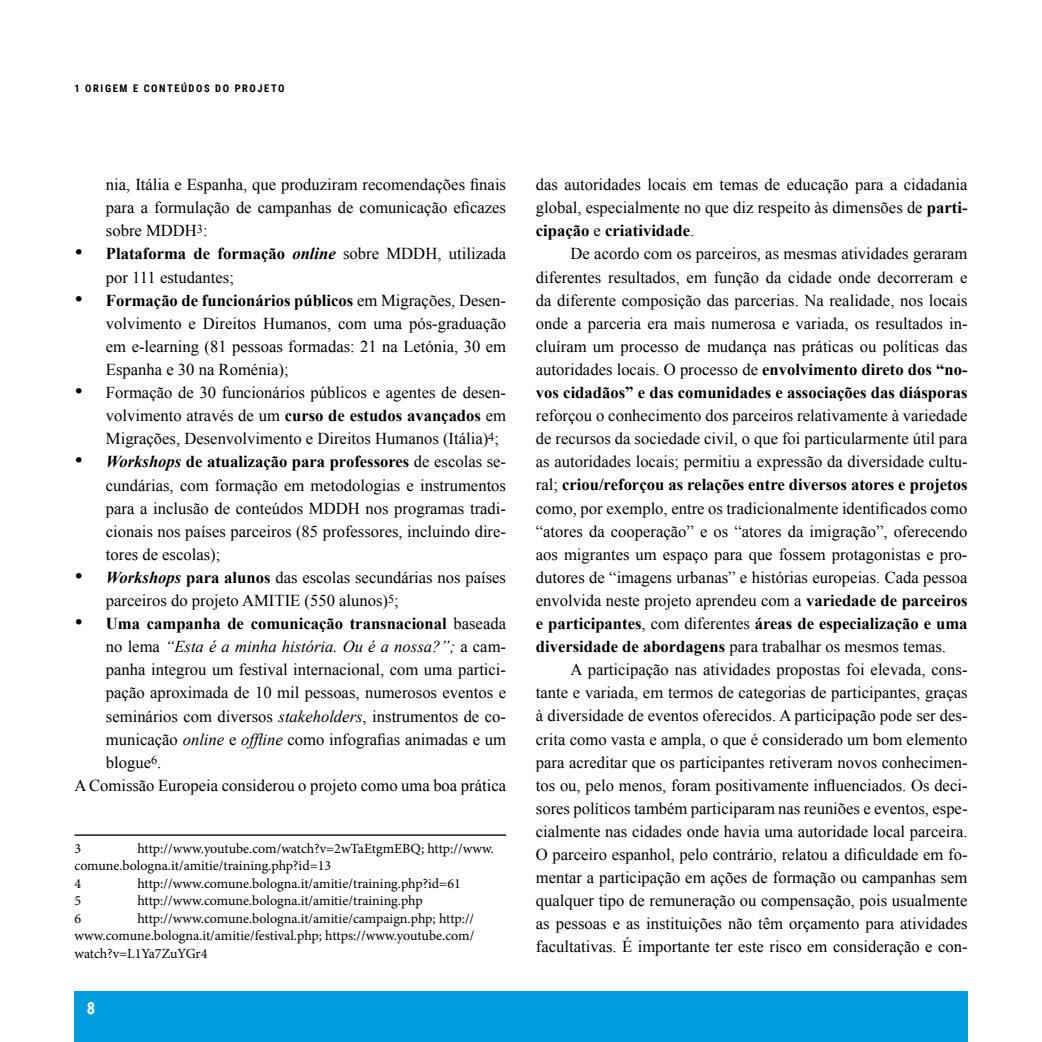
<style>
.page{position:relative;width:1042px;height:1042px;background:#fff}
.page>*{position:absolute;margin:0;border:0;box-sizing:border-box;transform-origin:0 0}
.t1{font:16.62px/23.1px "Times New Roman";color:#000;text-align:justify}
.t2{font:700 16.62px "Times New Roman";color:#000}
.t3{font:italic 16.62px "Times New Roman";color:#000}
.t4{font:700 16.62px "Roboto Condensed";color:#fff}
.t5{font:14px/17.5px "Minion Pro";color:#000}
.t6{font:700 10.5px "Roboto Condensed";letter-spacing:.15em;color:#000}
.s1{font-weight:700}
.s2{font-weight:700;font-style:italic}
.s3{font-weight:400}
.s4{font-style:normal}
.s5{font-style:italic}
</style>
<div class="page">
<div style="left:74px;top:991px;width:893px;height:51px;background:#009ee0"></div>
<hr style="left:74px;top:834px;width:432px;height:2px;background:#000">
<p class="t6" style="left:74px;top:81px;width:212px">1 ORIGEM E CONTEÚDOS DO PROJETO</p>
<p class="t1" style="left:106px;top:173px;width:402px">nia, Itália e Espanha, que produziram recomendações finais para a formulação de campanhas de comunicação eficazes sobre MDDH<sup>3</sup>:</p>
<p class="t1" style="left:106px;top:242px;width:402px;text-indent:-32px">• <span class="s1">Plataforma de formação</span> <span class="s2">online</span> sobre MDDH, utilizada por 111 estudantes;</p>
<p class="t1" style="left:106px;top:288px;width:402px;text-indent:-32px">• <span class="s1">Formação de funcionários públicos</span> em Migrações, Desen&shy;volvimento e Direitos Humanos, com uma pós-graduação em e-learning (81 pessoas formadas: 21 na Letónia, 30 em Espanha e 30 na Roménia);</p>
<p class="t1" style="left:106px;top:381px;width:402px;text-indent:-32px">• Formação de 30 funcionários públicos e agentes de desen&shy;volvimento através de um <span class="s1">curso de estudos avançados</span> em Migrações, Desenvolvimento e Direitos Humanos (Itália)<sup>4</sup>;</p>
<p class="t1" style="left:106px;top:450px;width:402px;text-indent:-32px">• <span class="s2">Workshops</span> <span class="s1">de atualização para professores</span> de escolas se&shy;cundárias, com formação em metodologias e instrumentos para a inclusão de conteúdos MDDH nos programas tradi&shy;cionais nos países parceiros (85 professores, incluindo dire&shy;tores de escolas);</p>
<p class="t1" style="left:106px;top:565px;width:402px;text-indent:-32px">• <span class="s2">Workshops</span> <span class="s1">para alunos</span> das escolas secundárias nos países parceiros do projeto AMITIE (550 alunos)<sup>5</sup>;</p>
<p class="t2" style="left:74px;top:612px;width:433px">• Uma campanha de comunicação transnacional <span class="s3">baseada</span></p>
<p class="t3" style="left:106px;top:635px;width:402px"><span class="s4">no lema</span> “Esta é a minha história. Ou é a nossa?”; <span class="s4">a cam-</span></p>
<p class="t1" style="left:106px;top:658px;width:402px">panha integrou um festival internacional, com uma partici-</p>
<p class="t1" style="left:106px;top:681px;width:402px">pação aproximada de 10 mil pessoas, numerosos eventos e</p>
<p class="t1" style="left:106px;top:704px;width:402px">seminários com diversos <span class="s5">stakeholders</span>, instrumentos de co-</p>
<p class="t1" style="left:106px;top:727px;width:402px">municação <span class="s5">online</span> e <span class="s5">offline</span> como infografias animadas e um</p>
<p class="t1" style="left:106px;top:750px;width:57px">blogue<sup>6</sup>.</p>
<p class="t1" style="left:74px;top:773px;width:433px">A Comissão Europeia considerou o projeto como uma boa prática</p>
<p class="t5" style="left:74px;top:839px;width:421px;text-indent:63px">http://www.youtube.com/watch?v=2wTaEtgmEBQ; http://www. comune.bologna.it/amitie/training.php?id=13<br>4</p>
<p class="t5" style="left:74px;top:839px;width:8px">3</p>
<p class="t5" style="left:137px;top:874px;width:325px">http://www.comune.bologna.it/amitie/training.php?id=61</p>
<p class="t5" style="left:74px;top:892px;width:8px">5</p>
<p class="t5" style="left:137px;top:892px;width:287px">http://www.comune.bologna.it/amitie/training.php</p>
<p class="t5" style="left:74px;top:909px;width:8px">6</p>
<p class="t5" style="left:74px;top:909px;width:401px;text-align:justify;text-indent:63px">http://www.comune.bologna.it/amitie/campaign.php; http:// www.comune.bologna.it/amitie/festival.php; https://www.youtube.com/ watch?v=L1Ya7ZuYGr4</p>
<p class="t4" style="left:87px;top:996px;width:10px">8</p>
<p class="t1" style="left:536px;top:173px;width:433px">das autoridades locais em temas de educação para a cidadania global, especialmente no que diz respeito às dimensões de <span class="s1">parti&shy;cipação</span> e <span class="s1">criatividade</span>.</p>
<p class="t1" style="left:536px;top:242px;width:433px;text-indent:35px">De acordo com os parceiros, as mesmas atividades geraram diferentes resultados, em função da cidade onde decorreram e da diferente composição das parcerias. Na realidade, nos locais onde a parceria era mais numerosa e variada, os resultados in&shy;cluíram um processo de mudança nas práticas ou políticas das autoridades locais. O processo de <span class="s1">envolvimento direto dos “no&shy;vos cidadãos” e das comunidades e associações das diásporas</span></p>
<p class="t1" style="left:536px;top:404px;width:433px">reforçou o conhecimento dos parceiros relativamente à variedade de recursos da sociedade civil, o que foi particularmente útil para as autoridades locais; permitiu a expressão da diversidade cultu&shy;ral; <span class="s1">criou/reforçou as relações entre diversos atores e projetos </span>como, por exemplo, entre os tradicionalmente identificados como “atores da cooperação” e os “atores da imigração”, oferecendo aos migrantes um espaço para que fossem protagonistas e pro&shy;dutores de “imagens urbanas” e histórias europeias. Cada pessoa envolvida neste projeto aprendeu com a <span class="s1">variedade de parceiros e participantes</span>, com diferentes <span class="s1">áreas de especialização e uma diversidade de abordagens</span> para trabalhar os mesmos temas.</p>
<p class="t1" style="left:536px;top:658px;width:433px;text-indent:35px">A participação nas atividades propostas foi elevada, cons&shy;tante e variada, em termos de categorias de participantes, graças à diversidade de eventos oferecidos. A participação pode ser des&shy;crita como vasta e ampla, o que é considerado um bom elemento para acreditar que os participantes retiveram novos conhecimen&shy;tos ou, pelo menos, foram positivamente influenciados. Os deci&shy;sores políticos também participaram nas reuniões e eventos, espe&shy;cialmente nas cidades onde havia uma autoridade local parceira.<br>O parceiro espanhol, pelo contrário, relatou a dificuldade em fo&shy;mentar a participação em ações de formação ou campanhas sem qualquer tipo de remuneração ou compensação, pois usualmente as pessoas e as instituições não têm orçamento para atividades facultativas. É importante ter este risco em consideração e con-</p>
</div>
